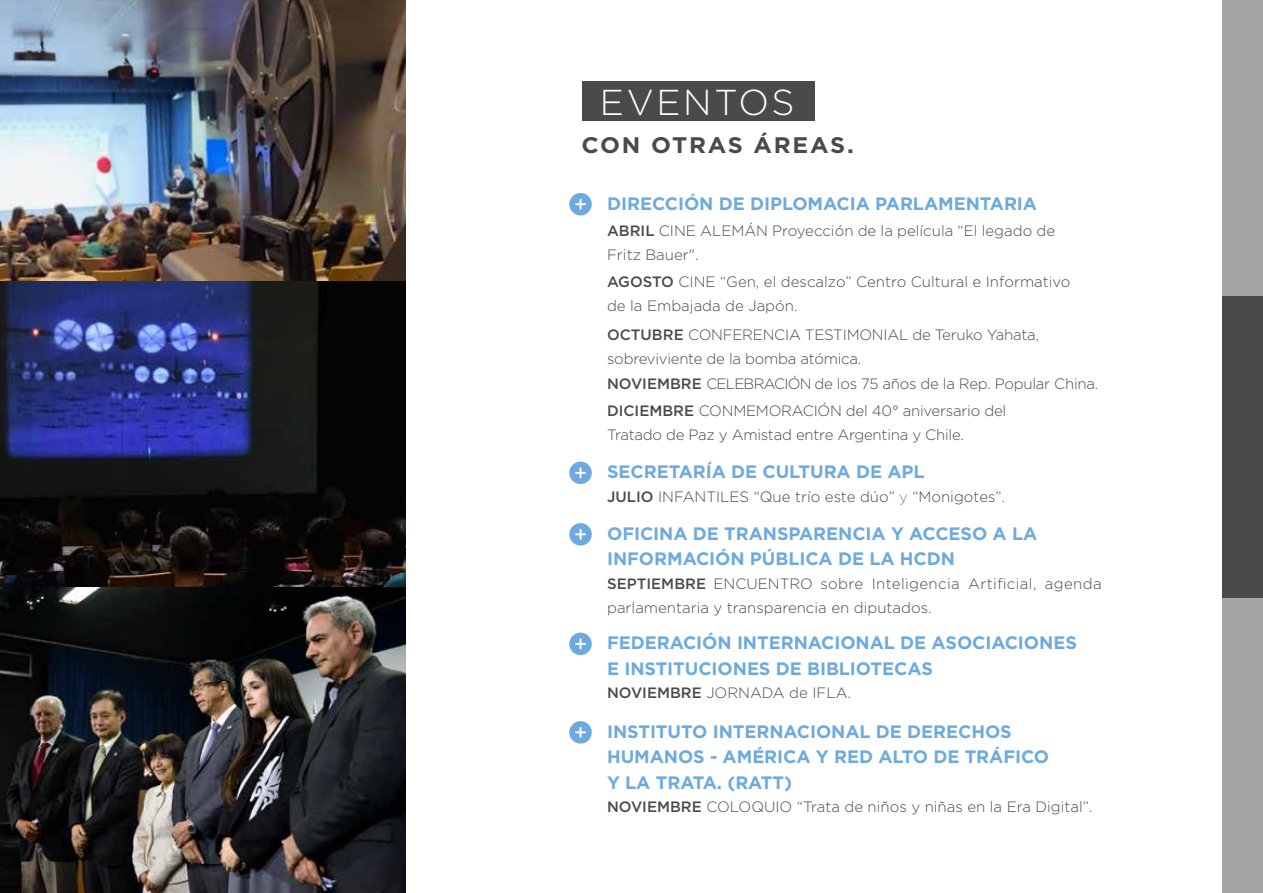
<style>
.page{position:relative;width:1263px;height:893px;background:#fff}
.page>*{position:absolute;margin:0;border:0;box-sizing:border-box;transform-origin:0 0}
.t1{font:300 36px "Gotham";letter-spacing:.075em;color:#fff}
.t2{font:700 22.5px "Gotham";letter-spacing:.075em;color:#4a4a49;scale:1.04 1}
.t3{font:700 18px/25.5px "Gotham";letter-spacing:-.005em;color:#6eaadd}
.t4{font:300 15px/24px "Gotham";color:#4a4a49}
.s1{font-weight:500}
.s2{font-weight:200}
</style>
<div class="page">
<div style="left:1222px;top:0;width:41px;height:893px;background:#a4a4a4"></div>
<div style="left:1222px;top:296px;width:41px;height:301px;background:#4a4a49"></div>
<svg style="left:569px;top:462px;width:23px;height:22px"></svg>
<svg style="left:569px;top:523px;width:23px;height:23px"></svg>
<svg style="left:569px;top:633px;width:23px;height:22px"></svg>
<svg style="left:569px;top:721px;width:23px;height:23px"></svg>
<div style="left:582px;top:82px;width:233px;height:39px;background:#4a4a49"></div>
<svg style="left:569px;top:193px;width:23px;height:22px"></svg>
<img style="left:0;top:0;width:405px;height:282px">
<img style="left:0;top:282px;width:405px;height:306px">
<img style="left:0;top:588px;width:405px;height:305px">
<h1 class="t1" style="left:600px;top:79px;width:196px">EVENTOS</h1>
<h2 class="t2" style="left:581px;top:130px;width:263px">CON OTRAS ÁREAS.</h2>
<p class="t3" style="left:607px;top:190px;width:431px">DIRECCIÓN DE DIPLOMACIA PARLAMENTARIA</p>
<p class="t4" style="left:607px;top:219px;width:450px"><span class="s1">ABRIL</span> CINE ALEMÁN Proyección de la película “El legado de<br>Fritz Bauer".</p>
<p class="t4" style="left:607px;top:270px;width:465px"><span class="s1">AGOSTO</span> CINE “Gen, el descalzo” Centro Cultural e Informativo de la Embajada de Japón.</p>
<p class="t4" style="left:607px;top:322px;width:433px"><span class="s1">OCTUBRE</span> CONFERENCIA TESTIMONIAL de Teruko Yahata, sobreviviente de la bomba atómica.</p>
<p class="t4" style="left:607px;top:399px;width:401px"><span class="s1">DICIEMBRE</span> CONMEMORACIÓN del 40° aniversario del<br>Tratado de Paz y Amistad entre Argentina y Chile.</p>
<p class="t4" style="left:607px;top:372px;width:493px"><span class="s1">NOVIEMBRE</span> CELEBRACIÓN de los 75 años de la Rep. Popular China.</p>
<p class="t3" style="left:607px;top:459px;width:319px">SECRETARÍA DE CULTURA DE APL</p>
<p class="t4" style="left:607px;top:484px;width:399px"><span class="s1">JULIO</span> INFANTILES “Que trío este dúo” <span class="s2">y</span> “Monigotes”.</p>
<p class="t3" style="left:607px;top:521px;width:432px">OFICINA DE TRANSPARENCIA Y ACCESO A LA<br>INFORMACIÓN PÚBLICA DE LA HCDN</p>
<p class="t4" style="left:607px;top:571px;width:496px"><span class="s1">SEPTIEMBRE</span> ENCUENTRO sobre Inteligencia Artificial, agenda parlamentaria y transparencia en diputados.</p>
<p class="t3" style="left:607px;top:630px;width:471px">FEDERACIÓN INTERNACIONAL DE ASOCIACIONES<br>E INSTITUCIONES DE BIBLIOTECAS</p>
<p class="t4" style="left:607px;top:681px;width:245px"><span class="s1">NOVIEMBRE</span> JORNADA de IFLA.</p>
<p class="t3" style="left:607px;top:719px;width:444px">INSTITUTO INTERNACIONAL DE DERECHOS<br>HUMANOS - AMÉRICA Y RED ALTO DE TRÁFICO<br>Y LA TRATA. (RATT)</p>
<p class="t4" style="left:607px;top:795px;width:487px"><span class="s1">NOVIEMBRE</span> COLOQUIO “Trata de niños y niñas en la Era Digital”.</p>
</div>
